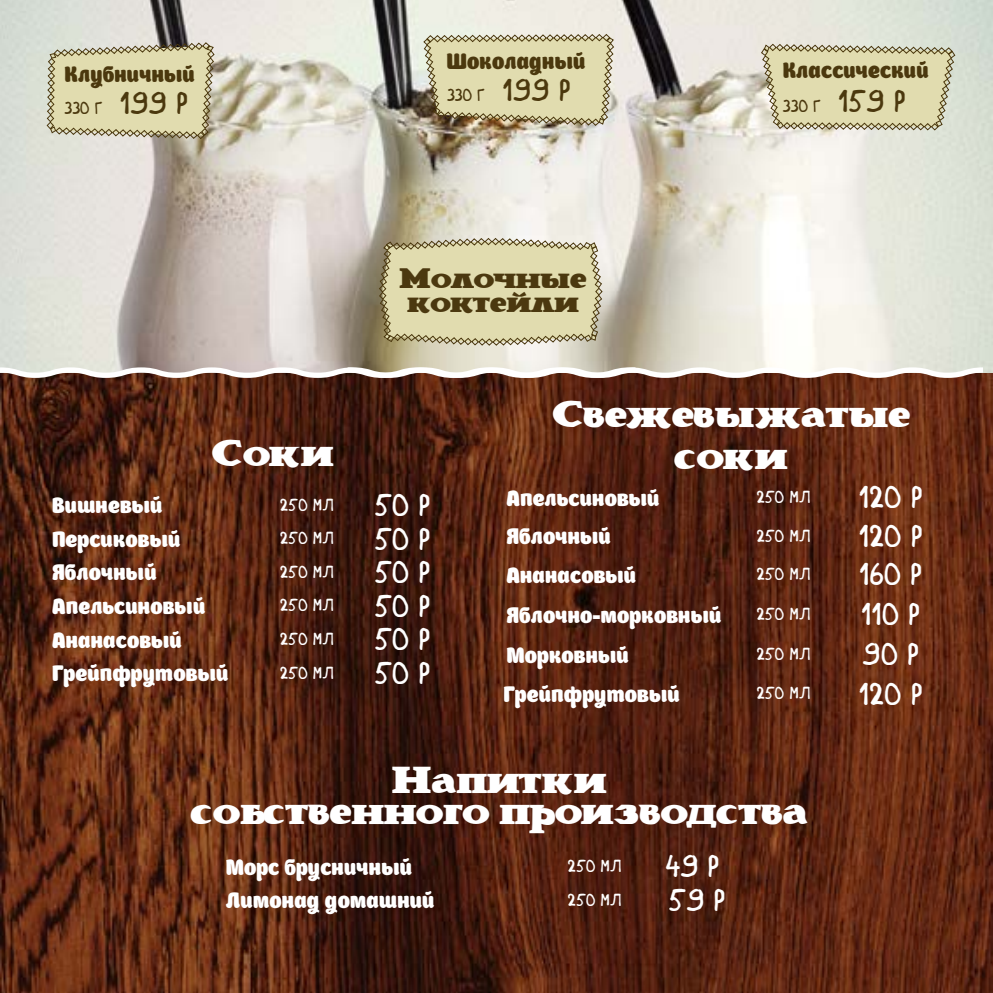
<style>
.page{position:relative;width:993px;height:993px;background:#fff}
.page>*{position:absolute;margin:0;border:0;box-sizing:border-box;transform-origin:0 0}
.t1{font:42px/42px "Brava";color:#fff;text-align:center}
.t2{font:31.5px "Chocolate Hippo";color:#fff}
.t3{font:31.5px/24.5px "Brava";color:#4b380f}
.t4{font:24.5px "Boomboom";color:#fff}
.t5{font:24.5px "Boomboom";color:#4b380e}
.t6{font:17.5px "Chocolate Hippo";color:#fff}
.t7{font:17.5px "Chocolate Hippo";color:#4b380e}
.s1{font-size:31.5px}
.s2{font-family:"Borjomi Black C"}
</style>
<div class="page">
<img style="left:0;top:372px;width:992px;height:620px">
<img style="left:0;top:0;width:992px;height:372px">
<svg style="left:0;top:364px;width:987px;height:16px"></svg>
<svg style="left:378px;top:237px;width:224px;height:109px"></svg>
<svg style="left:760px;top:43px;width:195px;height:88px"></svg>
<svg style="left:46px;top:42px;width:169px;height:97px"></svg>
<svg style="left:423px;top:34px;width:191px;height:92px"></svg>
<p class="t5" style="left:65px;top:61px;width:132px">Клубничный</p>
<p class="t7" style="left:65px;top:96px;width:126px">330 г <span class="s1">199 р</span></p>
<h1 class="t1" style="left:211px;top:431px;width:124px">Соки</h1>
<p class="t5" style="left:446px;top:48px;width:140px">Шоколадный</p>
<p class="t7" style="left:447px;top:83px;width:126px">330 г <span class="s1">199 р</span></p>
<p class="t3" style="left:400px;top:264px;width:188px">Молочные коктейли</p>
<p class="t5" style="left:782px;top:57px;width:147px">Классический</p>
<p class="t7" style="left:783px;top:94px;width:125px">330 г <span class="s1">159 р</span></p>
<h1 class="t1" style="left:551px;top:391px;width:360px">Свежевыжатые соки</h1>
<p class="t4" style="left:52px;top:492px;width:112px">Вишневый</p>
<p class="t6" style="left:280px;top:492px;width:55px">250 мл</p>
<p class="t2" style="left:375px;top:483px;width:57px">50 р</p>
<p class="t4" style="left:52px;top:525px;width:130px">Персиковый</p>
<p class="t6" style="left:280px;top:526px;width:55px">250 мл</p>
<p class="t2" style="left:375px;top:517px;width:57px">50 р</p>
<p class="t4" style="left:52px;top:559px;width:106px">Яблочный</p>
<p class="t6" style="left:280px;top:560px;width:55px">250 мл</p>
<p class="t2" style="left:375px;top:551px;width:57px">50 р</p>
<p class="t4" style="left:52px;top:593px;width:155px">Апельсиновый</p>
<p class="t6" style="left:280px;top:593px;width:55px">250 мл</p>
<p class="t2" style="left:375px;top:584px;width:57px">50 р</p>
<p class="t4" style="left:52px;top:626px;width:131px">Ананасовый</p>
<p class="t6" style="left:280px;top:627px;width:55px">250 мл</p>
<p class="t2" style="left:375px;top:618px;width:57px">50 р</p>
<p class="t4" style="left:52px;top:660px;width:178px">Грейпфрутовый</p>
<p class="t6" style="left:280px;top:660px;width:55px">250 мл</p>
<p class="t2" style="left:375px;top:651px;width:57px">50 р</p>
<p class="t4" style="left:506px;top:484px;width:155px">Апельсиновый</p>
<p class="t6" style="left:756px;top:485px;width:55px">250 мл</p>
<p class="t2" style="left:859px;top:476px;width:65px">120 р</p>
<p class="t4" style="left:506px;top:523px;width:106px">Яблочный</p>
<p class="t6" style="left:756px;top:523px;width:55px">250 мл</p>
<p class="t2" style="left:859px;top:514px;width:65px">120 р</p>
<p class="t4" style="left:506px;top:561px;width:131px">Ананасовый</p>
<p class="t6" style="left:756px;top:562px;width:55px">250 мл</p>
<p class="t2" style="left:859px;top:553px;width:65px">160 р</p>
<p class="t4" style="left:506px;top:602px;width:216px">Яблочно<span class="s2">-</span>морковный</p>
<p class="t6" style="left:756px;top:601px;width:55px">250 мл</p>
<p class="t2" style="left:861px;top:592px;width:61px">110 р</p>
<p class="t4" style="left:506px;top:641px;width:124px">Морковный</p>
<p class="t6" style="left:756px;top:642px;width:55px">250 мл</p>
<p class="t2" style="left:863px;top:633px;width:58px">90 р</p>
<p class="t4" style="left:503px;top:680px;width:178px">Грейпфрутовый</p>
<p class="t6" style="left:756px;top:681px;width:55px">250 мл</p>
<p class="t2" style="left:859px;top:672px;width:65px">120 р</p>
<h1 class="t1" style="left:191px;top:762px;width:618px;line-height:31.5px">Напитки<br>собственного производства</h1>
<p class="t4" style="left:226px;top:853px;width:188px">Морс брусничный</p>
<p class="t6" style="left:568px;top:853px;width:55px">250 мл</p>
<p class="t2" style="left:665px;top:844px;width:56px">49 р</p>
<p class="t4" style="left:226px;top:886px;width:210px">Лимонад домашний</p>
<p class="t6" style="left:568px;top:887px;width:55px">250 мл</p>
<p class="t2" style="left:669px;top:878px;width:59px">59 р</p>
</div>
